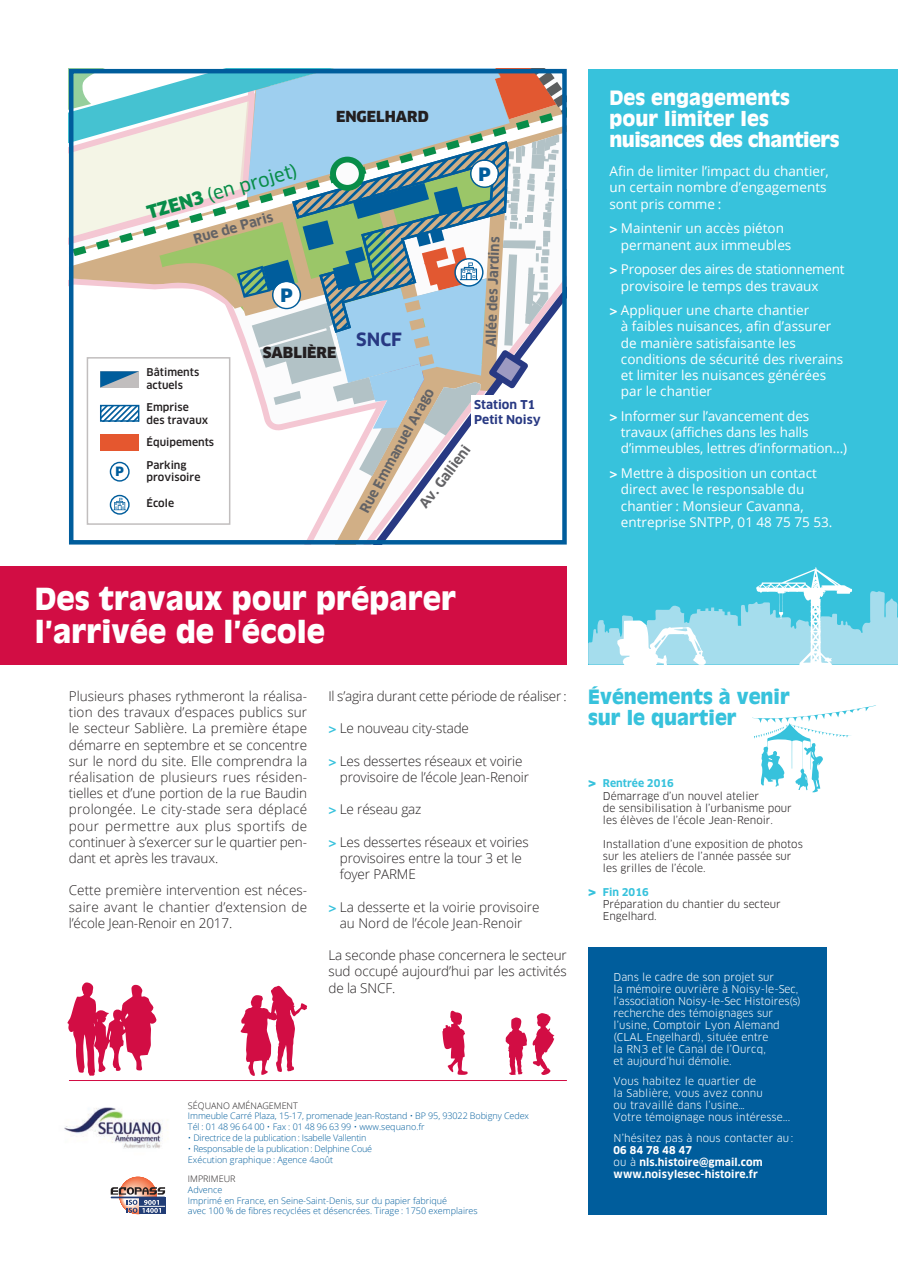
<style>
.page{position:relative;width:898px;height:1265px;background:#fff}
.page>*{position:absolute;margin:0;border:0;box-sizing:border-box;transform-origin:0 0}
.t1{font:900 30px/33px "Antique Olive Std";color:#fff}
.t2{font:900 19.5px/21px "Antique Olive Std";color:#fff}
.t3{font:900 19.5px/21px "Antique Olive Std";color:#37c2dc}
.t4{font:900 18px "Clan LF";color:#005d9c}
.t5{font:17.85px "Clan LF News";color:#088d49}
.t6{font:700 17.85px "Clan";color:#283983}
.t7{font:900 14.85px "Clan LF";color:#231f20}
.t8{font:300 13.5px/16.2px "Open Sans";letter-spacing:-.01em;color:#231f20;text-align:justify}
.t9{font:13.5px/16.2px "Open Sans";color:#fff}
.t10{font:13.5px/16.2px "Open Sans";letter-spacing:-.02em;color:#fff}
.t11{font:700 13.35px "Clan";color:#636366}
.t12{font:700 13.2px "Clan";color:#636366}
.t13{font:700 13.05px "Clan";color:#636366}
.t14{font:900 12.6px "Clan LF";color:#005d9c}
.t15{font:700 11.85px/14.9px "Clan";color:#283983}
.t16{font:10.5px/12px "Clan";color:#fff}
.t17{font:10.5px/12px "Clan";color:#231f20}
.t18{font:500 10.5px/12.6px "Clan";color:#231f20}
.t19{font:700 10.5px/12px "Clan LF";letter-spacing:.01em;color:#fff}
.t20{font:300 9px/10.8px "Open Sans";color:#005d9c}
.t21{font:300 9px/10.8px "Open Sans";letter-spacing:-.02em;color:#005d9c}
.t22{font:300 9px "Open Sans";color:#231f20}
.s1{font-family:"Clan LF";font-weight:900}
.s2{font-family:"Antique Olive";font-weight:700}
.s3{font-family:"Antique Olive";font-weight:700;color:#37c2dc}
.s4{font-family:"Antique Olive East A";font-weight:900;font-size:13.5px;color:#37c2dc}
.s5{font-weight:700;color:#37c2dc}
.s6{font-family:"Clan";font-weight:400}
</style>
<div class="page">
<img style="left:64px;top:1107px;width:99px;height:42px">
<div style="left:588px;top:69px;width:309px;height:595px;background:#37c2dc"></div>
<div style="left:588px;top:947px;width:238px;height:267px;background:#005d9c"></div>
<hr style="left:69px;top:1080px;width:497px;height:1px;background:#d20d44">
<div style="left:0;top:566px;width:566px;height:98px;background:#d20d44"></div>
<svg style="left:119px;top:1176px;width:37px;height:38px"></svg>
<div style="left:119px;top:1177px;width:37px;height:36px;background:#f36d43;border-radius:50%"></div>
<div style="left:119px;top:1177px;width:36px;height:36px;background:#f36f46;border-radius:50%"></div>
<div style="left:120px;top:1178px;width:35px;height:35px;background:#f3754b;border-radius:50%"></div>
<div style="left:120px;top:1178px;width:34px;height:35px;background:#f47850;border-radius:50%"></div>
<div style="left:120px;top:1179px;width:34px;height:33px;background:#f47c53;border-radius:50%"></div>
<div style="left:120px;top:1179px;width:33px;height:33px;background:#f58259;border-radius:50%"></div>
<div style="left:120px;top:1180px;width:32px;height:32px;background:#f68a63;border-radius:50%"></div>
<div style="left:120px;top:1181px;width:31px;height:30px;background:#f4855e;border-radius:50%"></div>
<div style="left:121px;top:1181px;width:30px;height:30px;background:#f6916b;border-radius:50%"></div>
<div style="left:121px;top:1181px;width:29px;height:30px;background:#f6926d;border-radius:50%"></div>
<div style="left:121px;top:1182px;width:29px;height:29px;background:#f69873;border-radius:50%"></div>
<div style="left:121px;top:1182px;width:28px;height:28px;background:#f79b77;border-radius:50%"></div>
<div style="left:121px;top:1183px;width:28px;height:27px;background:#f79f7b;border-radius:50%"></div>
<div style="left:121px;top:1183px;width:27px;height:27px;background:#f7a481;border-radius:50%"></div>
<div style="left:122px;top:1184px;width:25px;height:25px;background:#f8ac8b;border-radius:50%"></div>
<div style="left:122px;top:1184px;width:24px;height:25px;background:#f8ad8c;border-radius:50%"></div>
<div style="left:122px;top:1185px;width:24px;height:24px;background:#f9b495;border-radius:50%"></div>
<div style="left:122px;top:1185px;width:23px;height:24px;background:#f9b697;border-radius:50%"></div>
<div style="left:122px;top:1186px;width:23px;height:22px;background:#fabc9f;border-radius:50%"></div>
<div style="left:122px;top:1186px;width:22px;height:22px;background:#fabfa3;border-radius:50%"></div>
<svg style="left:139px;top:1212px;width:26px;height:2px"></svg>
<svg style="left:111px;top:1187px;width:54px;height:25px"></svg>
<svg style="left:69px;top:69px;width:497px;height:475px"></svg>
<svg style="left:588px;top:567px;width:309px;height:98px"></svg>
<svg style="left:442px;top:1010px;width:25px;height:65px"></svg>
<svg style="left:752px;top:705px;width:124px;height:87px"></svg>
<svg style="left:240px;top:985px;width:67px;height:91px"></svg>
<svg style="left:67px;top:982px;width:90px;height:94px"></svg>
<svg style="left:505px;top:1013px;width:49px;height:62px"></svg>
<p class="t14" style="left:116px;top:465px;width:10px">P</p>
<h3 class="t5" style="left:145px;top:203px;width:157px;rotate:-16deg"><span class="s1">TZEN3</span> (en projet)</h3>
<p class="t13" style="left:192px;top:232px;width:84px;rotate:-16deg">Rue de Paris</p>
<h3 class="t4" style="left:280px;top:285px;width:14px">P</h3>
<p class="t7" style="left:336px;top:108px;width:94px">ENGELHARD</p>
<p class="t7" style="left:262px;top:344px;width:75px">SABLIÈRE</p>
<h3 class="t6" style="left:356px;top:329px;width:47px">SNCF</h3>
<h3 class="t4" style="left:478px;top:164px;width:14px">P</h3>
<p class="t11" style="left:483px;top:347px;width:112px;rotate:-88deg">Allée des Jardins</p>
<p class="t18" style="left:146px;top:366px;width:54px">Bâtiments actuels</p>
<p class="t18" style="left:146px;top:401px;width:63px">Emprise des travaux</p>
<p class="t18" style="left:146px;top:431px;width:69px;line-height:22.4px">Équipements<br>Parking</p>
<p class="t18" style="left:146px;top:471px;width:55px">provisoire</p>
<p class="t18" style="left:146px;top:497px;width:29px">École</p>
<p class="t11" style="left:356px;top:508px;width:142px;rotate:-61deg">Rue Emmanuel Arago</p>
<p class="t15" style="left:474px;top:398px;width:68px">Station T1<br>Petit Noisy</p>
<p class="t12" style="left:416px;top:502px;width:76px;rotate:-53deg">Av. Gallieni</p>
<h2 class="t2" style="left:609px;top:88px;width:231px">Des engagements pour limiter les nuisances des chantiers</h2>
<p class="t9" style="left:609px;top:163px;width:221px">Afin de limiter l’impact du chantier, un certain nombre d’engagements sont pris comme :</p>
<p class="t9" style="left:620px;top:220px;width:172px;text-indent:-11px"><span class="s2">&gt;</span> Maintenir un accès piéton permanent aux immeubles</p>
<p class="t10" style="left:620px;top:261px;width:225px;text-indent:-11px"><span class="s2">&gt;</span> Proposer des aires de stationnement provisoire le temps des travaux</p>
<p class="t9" style="left:620px;top:302px;width:224px;text-indent:-11px"><span class="s2">&gt;</span> Appliquer une charte chantier<br>à faibles nuisances, afin d’assurer de manière satisfaisante les conditions de sécurité des riverains et limiter les nuisances générées par le chantier</p>
<p class="t9" style="left:620px;top:407px;width:228px;text-indent:-11px"><span class="s2">&gt;</span> Informer sur l’avancement des travaux (affiches dans les halls d’immeubles, lettres d’information…)</p>
<p class="t9" style="left:620px;top:465px;width:213px;text-indent:-11px"><span class="s2">&gt;</span> Mettre à disposition un contact direct avec le responsable du chantier : Monsieur Cavanna, entreprise SNTPP, 01 48 75 75 53.</p>
<h1 class="t1" style="left:35px;top:583px;width:422px">Des travaux pour préparer l’arrivée de l’école</h1>
<p class="t8" style="left:69px;top:687px;width:240px">Plusieurs phases rythmeront la réalisa&shy;tion des travaux d’espaces publics sur le secteur Sablière. La première étape démarre en septembre et se concentre sur le nord du site. Elle comprendra la réalisation de plusieurs rues résiden&shy;tielles et d’une portion de la rue Baudin prolongée. Le city-stade sera déplacé pour permettre aux plus sportifs de continuer à s’exercer sur le quartier pen&shy;dant et après les travaux.</p>
<p class="t8" style="left:69px;top:882px;width:240px">Cette première intervention est néces&shy;saire avant le chantier d’extension de l’école Jean-Renoir en 2017.</p>
<p class="t8" style="left:328px;top:687px;width:240px">Il s’agira durant cette période de réaliser :</p>
<p class="t8" style="left:328px;top:720px;width:142px"><span class="s3">&gt;</span> Le nouveau city-stade</p>
<p class="t8" style="left:339px;top:752px;width:191px;text-indent:-11px"><span class="s3">&gt;</span> Les dessertes réseaux et voirie provisoire de l’école Jean-Renoir</p>
<p class="t8" style="left:328px;top:801px;width:95px"><span class="s3">&gt;</span> Le réseau gaz</p>
<p class="t8" style="left:339px;top:833px;width:190px;text-align:left;text-indent:-11px"><span class="s3">&gt;</span> Les dessertes réseaux et voiries provisoires entre la tour 3 et le foyer PARME</p>
<p class="t8" style="left:328px;top:898px;width:212px;text-align:center"><span class="s3">&gt;</span> La desserte et la voirie provisoire au Nord de l’école Jean-Renoir</p>
<p class="t8" style="left:328px;top:947px;width:240px">La seconde phase concernera le secteur sud occupé aujourd’hui par les activités de la SNCF.</p>
<p class="t22" style="left:188px;top:1099px;width:111px">SÉQUANO AMÉNAGEMENT</p>
<p class="t20" style="left:188px;top:1110px;width:342px">Immeuble Carré Plaza, 15-17, promenade Jean-Rostand • BP 95, 93022 Bobigny Cedex<br>Tél : 01 48 96 64 00 • Fax : 01 48 96 63 99 • www.sequano.fr</p>
<p class="t21" style="left:188px;top:1132px;width:180px">• Directrice de la publication : Isabelle Vallentin</p>
<p class="t21" style="left:188px;top:1143px;width:186px">• Responsable de la publication : Delphine Coué<br>Exécution graphique : Agence 4août</p>
<p class="t22" style="left:188px;top:1172px;width:49px">IMPRIMEUR</p>
<p class="t20" style="left:188px;top:1183px;width:291px">Advence<br>Imprimé en France, en Seine-Saint-Denis, sur du papier fabriqué<br>avec 100 % de fibres recyclées et désencrées. Tirage : 1750 exemplaires</p>
<h2 class="t3" style="left:588px;top:686px;width:203px">Événements à venir sur le quartier</h2>
<p class="t17" style="left:602px;top:777px;width:190px;text-indent:-15px"><span class="s4">&gt;</span> <span class="s5">Rentrée 2016<br></span>Démarrage d’un nouvel atelier<br>de sensibilisation à l’urbanisme pour les élèves de l’école Jean-Renoir.</p>
<p class="t17" style="left:602px;top:837px;width:201px">Installation d’une exposition de photos sur les ateliers de l’année passée sur les grilles de l’école.</p>
<p class="t17" style="left:602px;top:886px;width:179px;text-indent:-15px"><span class="s4">&gt;</span> <span class="s5">Fin 2016<br></span>Préparation du chantier du secteur<br>Engelhard.</p>
<p class="t16" style="left:613px;top:971px;width:189px">Dans le cadre de son projet sur<br>la mémoire ouvrière à Noisy-le-Sec, l’association Noisy-le-Sec Histoires(s) recherche des témoignages sur l’usine, Comptoir Lyon Alemand (CLAL Engelhard), située entre<br>la RN3 et le Canal de l’Ourcq,<br>et aujourd’hui démolie.</p>
<p class="t16" style="left:613px;top:1075px;width:178px">Vous habitez le quartier de<br>la Sablière, vous avez connu<br>ou travaillé dans l’usine…<br>Votre témoignage nous intéresse...</p>
<p class="t16" style="left:613px;top:1132px;width:181px">N’hésitez pas à nous contacter au:</p>
<p class="t19" style="left:613px;top:1144px;width:150px">06 84 78 48 47<br><span class="s6">ou à</span> nls.histoire@gmail.com www.noisylesec-histoire.fr</p>
</div>
